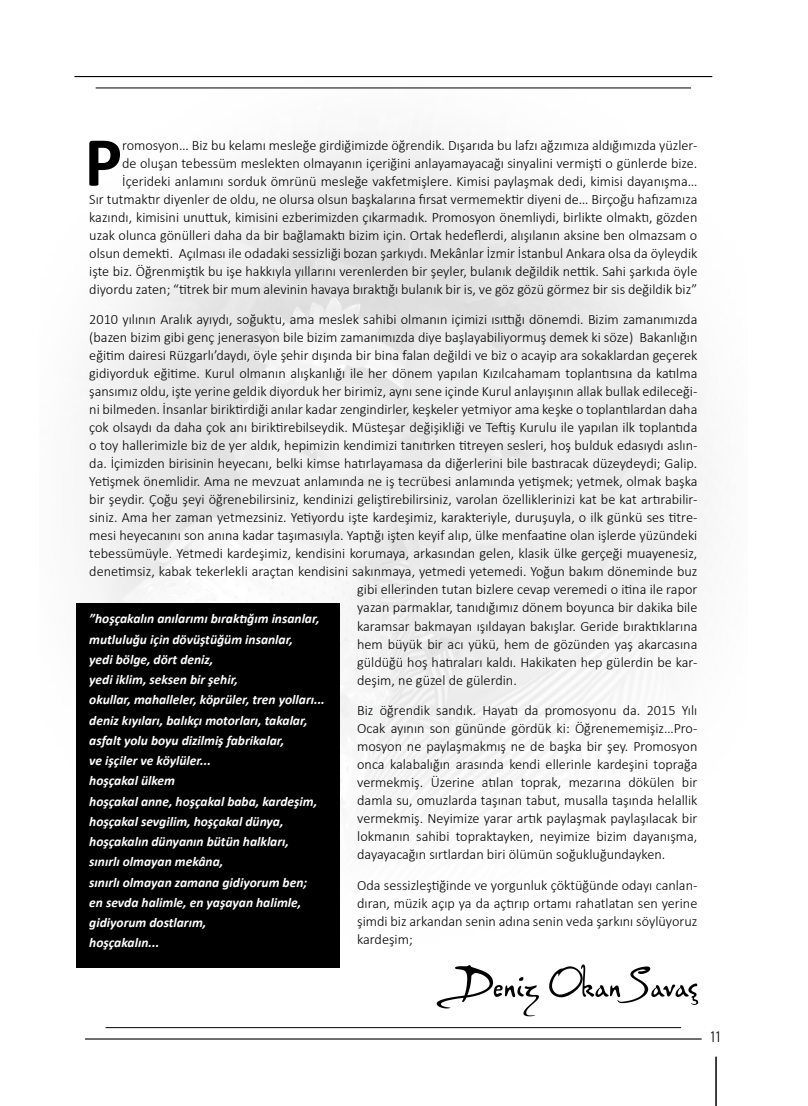
<style>
.page{position:relative;width:808px;height:1106px;background:#fff}
.page>*{position:absolute;margin:0;border:0;box-sizing:border-box;transform-origin:0 0}
.t1{font:700 70.95px "Calibri";color:#000}
.t2{font:52.5px "PF Da Vinci Script Pro";color:#000}
.t3{font:300 15px "PF Din Text Comp Pro";color:#000}
.t4{font:300 14.25px/18px "Calibri";color:#000;text-align:justify}
.t5{font:italic 700 13.5px/20.2px "Calibri";color:#fff}
</style>
<div class="page">
<img style="left:76px;top:87px;width:627px;height:881px">
<hr style="left:74px;top:76px;width:638px;height:1px;background:#000">
<hr style="left:85px;top:1038px;width:617px;height:1px;background:#000">
<hr style="left:96px;top:88px;width:595px;height:1px;background:#000">
<hr style="left:106px;top:1027px;width:575px;height:1px;background:#000">
<div style="left:77px;top:603px;width:263px;height:364px;background:#000"></div>
<hr style="left:715px;top:1056px;width:2px;height:50px;background:#000">
<p class="t4" style="left:89px;top:136px;width:610px;text-align:right">romosyon… Biz bu kelamı mesleğe girdiğimizde öğrendik. Dışarıda bu lafzı ağzımıza aldığımızda yüzler-<br>de oluşan tebessüm meslekten olmayanın içeriğini anlayamayacağı sinyalini vermişti o günlerde bize.<br>İçerideki anlamını sorduk ömrünü mesleğe vakfetmişlere. Kimisi paylaşmak dedi, kimisi dayanışma…<br>Sır tutmaktır diyenler de oldu, ne olursa olsun başkalarına fırsat vermemektir diyeni de… Birçoğu hafızamıza kazındı, kimisini unuttuk, kimisini ezberimizden çıkarmadık. Promosyon önemliydi, birlikte olmaktı, gözden uzak olunca gönülleri daha da bir bağlamaktı bizim için. Ortak hedeflerdi, alışılanın aksine ben olmazsam o olsun demekti. Açılması ile odadaki sessizliği bozan şarkıydı. Mekânlar İzmir İstanbul Ankara olsa da öyleydik işte biz. Öğrenmiştik bu işe hakkıyla yıllarını verenlerden bir şeyler, bulanık değildik nettik. Sahi şarkıda öyle diyordu zaten; “titrek bir mum alevinin havaya bıraktığı bulanık bir is, ve göz gözü görmez bir sis değildik biz”</p>
<p class="t4" style="left:89px;top:310px;width:610px">2010 yılının Aralık ayıydı, soğuktu, ama meslek sahibi olmanın içimizi ısıttığı dönemdi. Bizim zamanımızda</p>
<p class="t4" style="left:89px;top:328px;width:610px">(bazen bizim gibi genç jenerasyon bile bizim zamanımızda diye başlayabiliyormuş demek ki söze) Bakanlığın</p>
<p class="t4" style="left:89px;top:346px;width:610px">eğitim dairesi Rüzgarlı’daydı, öyle şehir dışında bir bina falan değildi ve biz o acayip ara sokaklardan geçerek</p>
<p class="t4" style="left:89px;top:364px;width:610px">gidiyorduk eğitime. Kurul olmanın alışkanlığı ile her dönem yapılan Kızılcahamam toplantısına da katılma</p>
<p class="t4" style="left:89px;top:382px;width:610px">şansımız oldu, işte yerine geldik diyorduk her birimiz, aynı sene içinde Kurul anlayışının allak bullak edileceği-</p>
<p class="t4" style="left:89px;top:400px;width:610px">ni bilmeden. İnsanlar biriktirdiği anılar kadar zengindirler, keşkeler yetmiyor ama keşke o toplantılardan daha</p>
<p class="t4" style="left:89px;top:418px;width:610px">çok olsaydı da daha çok anı biriktirebilseydik. Müsteşar değişikliği ve Teftiş Kurulu ile yapılan ilk toplantıda</p>
<p class="t4" style="left:89px;top:436px;width:610px">o toy hallerimizle biz de yer aldık, hepimizin kendimizi tanıtırken titreyen sesleri, hoş bulduk edasıydı aslın-</p>
<p class="t4" style="left:89px;top:454px;width:610px">da. İçimizden birisinin heyecanı, belki kimse hatırlayamasa da diğerlerini bile bastıracak düzeydeydi; Galip.</p>
<p class="t4" style="left:89px;top:472px;width:610px">Yetişmek önemlidir. Ama ne mevzuat anlamında ne iş tecrübesi anlamında yetişmek; yetmek, olmak başka</p>
<p class="t4" style="left:89px;top:490px;width:610px">bir şeydir. Çoğu şeyi öğrenebilirsiniz, kendinizi geliştirebilirsiniz, varolan özelliklerinizi kat be kat artırabilir-</p>
<p class="t4" style="left:89px;top:508px;width:610px">siniz. Ama her zaman yetmezsiniz. Yetiyordu işte kardeşimiz, karakteriyle, duruşuyla, o ilk günkü ses titre-</p>
<p class="t4" style="left:89px;top:526px;width:610px">mesi heyecanını son anına kadar taşımasıyla. Yaptığı işten keyif alıp, ülke menfaatine olan işlerde yüzündeki</p>
<p class="t4" style="left:89px;top:544px;width:610px">tebessümüyle. Yetmedi kardeşimiz, kendisini korumaya, arkasından gelen, klasik ülke gerçeği muayenesiz,</p>
<p class="t4" style="left:89px;top:562px;width:610px">denetimsiz, kabak tekerlekli araçtan kendisini sakınmaya, yetmedi yetemedi. Yoğun bakım döneminde buz</p>
<p class="t4" style="left:357px;top:580px;width:342px">gibi ellerinden tutan bizlere cevap veremedi o itina ile rapor</p>
<p class="t4" style="left:357px;top:598px;width:342px">yazan parmaklar, tanıdığımız dönem boyunca bir dakika bile</p>
<p class="t4" style="left:357px;top:616px;width:342px">karamsar bakmayan ışıldayan bakışlar. Geride bıraktıklarına</p>
<p class="t4" style="left:357px;top:634px;width:342px">hem büyük bir acı yükü, hem de gözünden yaş akarcasına</p>
<p class="t4" style="left:357px;top:652px;width:342px">güldüğü hoş hatıraları kaldı. Hakikaten hep gülerdin be kar-</p>
<p class="t4" style="left:357px;top:670px;width:161px">deşim, ne güzel de gülerdin.</p>
<p class="t4" style="left:357px;top:701px;width:342px">Biz öğrendik sandık. Hayatı da promosyonu da. 2015 Yılı Ocak ayının son gününde gördük ki: Öğrenememişiz…Pro&shy;mosyon ne paylaşmakmış ne de başka bir şey. Promosyon onca kalabalığın arasında kendi ellerinle kardeşini toprağa vermekmiş. Üzerine atılan toprak, mezarına dökülen bir damla su, omuzlarda taşınan tabut, musalla taşında helallik vermekmiş. Neyimize yarar artık paylaşmak paylaşılacak bir lokmanın sahibi topraktayken, neyimize bizim dayanışma, dayayacağın sırtlardan biri ölümün soğukluğundayken.</p>
<p class="t4" style="left:357px;top:876px;width:342px">Oda sessizleştiğinde ve yorgunluk çöktüğünde odayı canlan&shy;dıran, müzik açıp ya da açtırıp ortamı rahatlatan sen yerine şimdi biz arkandan senin adına senin veda şarkını söylüyoruz kardeşim;</p>
<h2 class="t2" style="left:451px;top:947px;width:248px">Deniz Okan Savaş</h2>
<h1 class="t1" style="left:84px;top:117px;width:39px">P</h1>
<p class="t5" style="left:89px;top:608px;width:237px">”hoşçakalın anılarımı bıraktığım insanlar, mutluluğu için dövüştüğüm insanlar,<br>yedi bölge, dört deniz,<br>yedi iklim, seksen bir şehir,<br>okullar, mahalleler, köprüler, tren yolları... deniz kıyıları, balıkçı motorları, takalar, asfalt yolu boyu dizilmiş fabrikalar,<br>ve işçiler ve köylüler...<br>hoşçakal ülkem<br>hoşçakal anne, hoşçakal baba, kardeşim, hoşçakal sevgilim, hoşçakal dünya, hoşçakalın dünyanın bütün halkları,<br>sınırlı olmayan mekâna,<br>sınırlı olmayan zamana gidiyorum ben;<br>en sevda halimle, en yaşayan halimle, gidiyorum dostlarım,<br>hoşçakalın...</p>
<p class="t3" style="left:710px;top:1028px;width:13px">11</p>
</div>
